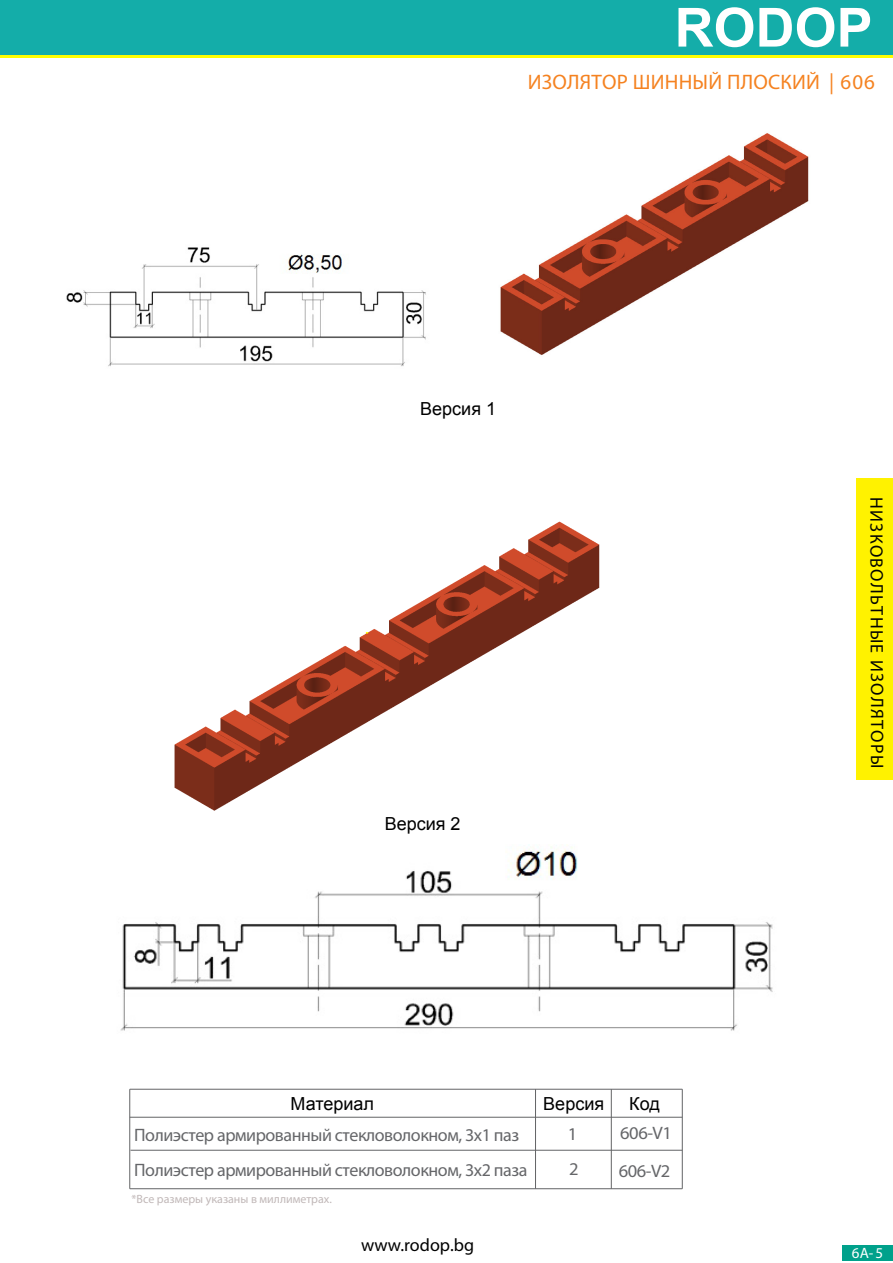
<style>
.page{position:relative;width:893px;height:1263px;background:#fff}
.page>*{position:absolute;margin:0;border:0;box-sizing:border-box;transform-origin:0 0}
.t1{font:700 54px "Arial";color:#fff}
.t2{font:21px "Myriad Pro";letter-spacing:.01em;color:#f58220}
.t3{font:18px/38.2px "Myriad Pro";letter-spacing:-.025em;color:#656669}
.t4{font:18px "Arial";color:#000}
.t5{font:18px "Myriad Pro";letter-spacing:.07em;color:#020403}
.t6{font:18px "Myriad Pro";color:#000}
.t7{font:15px "Myriad Pro";color:#fff}
.t8{font:12px "Myriad Pro";color:#c1b8b8}
</style>
<div class="page">
<div style="left:856px;top:478px;width:37px;height:302px;background:#fff200"></div>
<div style="left:843px;top:1245px;width:50px;height:16px;background:#00a18b"></div>
<div style="left:0;top:0;width:893px;height:55px;background:#14ada9"></div>
<hr style="left:130px;top:1089px;width:552px;height:1px;background:#636466">
<hr style="left:130px;top:1150px;width:552px;height:1px;background:#636466">
<hr style="left:535px;top:1089px;width:1px;height:100px;background:#636466">
<hr style="left:682px;top:1089px;width:1px;height:100px;background:#636466">
<hr style="left:130px;top:1117px;width:552px;height:1px;background:#636466">
<hr style="left:129px;top:1089px;width:1px;height:100px;background:#636466">
<hr style="left:611px;top:1089px;width:1px;height:100px;background:#636466">
<hr style="left:130px;top:1188px;width:552px;height:1px;background:#636466">
<hr style="left:0;top:55px;width:893px;height:3px;background:#ff0">
<img style="left:500px;top:133px;width:309px;height:222px">
<img style="left:174px;top:521px;width:426px;height:290px">
<img style="left:66px;top:247px;width:360px;height:120px">
<img style="left:120px;top:845px;width:653px;height:186px">
<h1 class="t1" style="left:674px;top:-10px;width:200px">RODOP</h1>
<p class="t2" style="left:528px;top:69px;width:349px">ИЗОЛЯТОР ШИННЫЙ ПЛОСКИЙ | 606</p>
<p class="t4" style="left:420px;top:396px;width:77px">Версия 1</p>
<p class="t4" style="left:385px;top:812px;width:77px">Версия 2</p>
<p class="t5" style="left:888px;top:497px;width:273px;rotate:90deg">НИЗКОВОЛЬТНЫЕ ИЗОЛЯТОРЫ</p>
<p class="t4" style="left:291px;top:1091px;width:85px">Материал</p>
<p class="t4" style="left:543px;top:1091px;width:62px">Версия</p>
<p class="t4" style="left:629px;top:1091px;width:32px">Код</p>
<p class="t3" style="left:134px;top:1117px;width:395px;line-height:35.2px">Полиэстер армированный стекловолокном, 3х1 паз<br>Полиэстер армированный стекловолокном, 3х2 паза</p>
<p class="t8" style="left:131px;top:1191px;width:202px">*Все размеры указаны в миллиметрах.</p>
<p class="t6" style="left:361px;top:1234px;width:115px">www.rodop.bg</p>
<p class="t3" style="left:568px;top:1117px;width:12px;line-height:34.5px">1<br>2</p>
<p class="t3" style="left:619px;top:1113px;width:55px">606-V1<br>606-V2</p>
<p class="t7" style="left:852px;top:1243px;width:33px">6A- 5</p>
</div>
